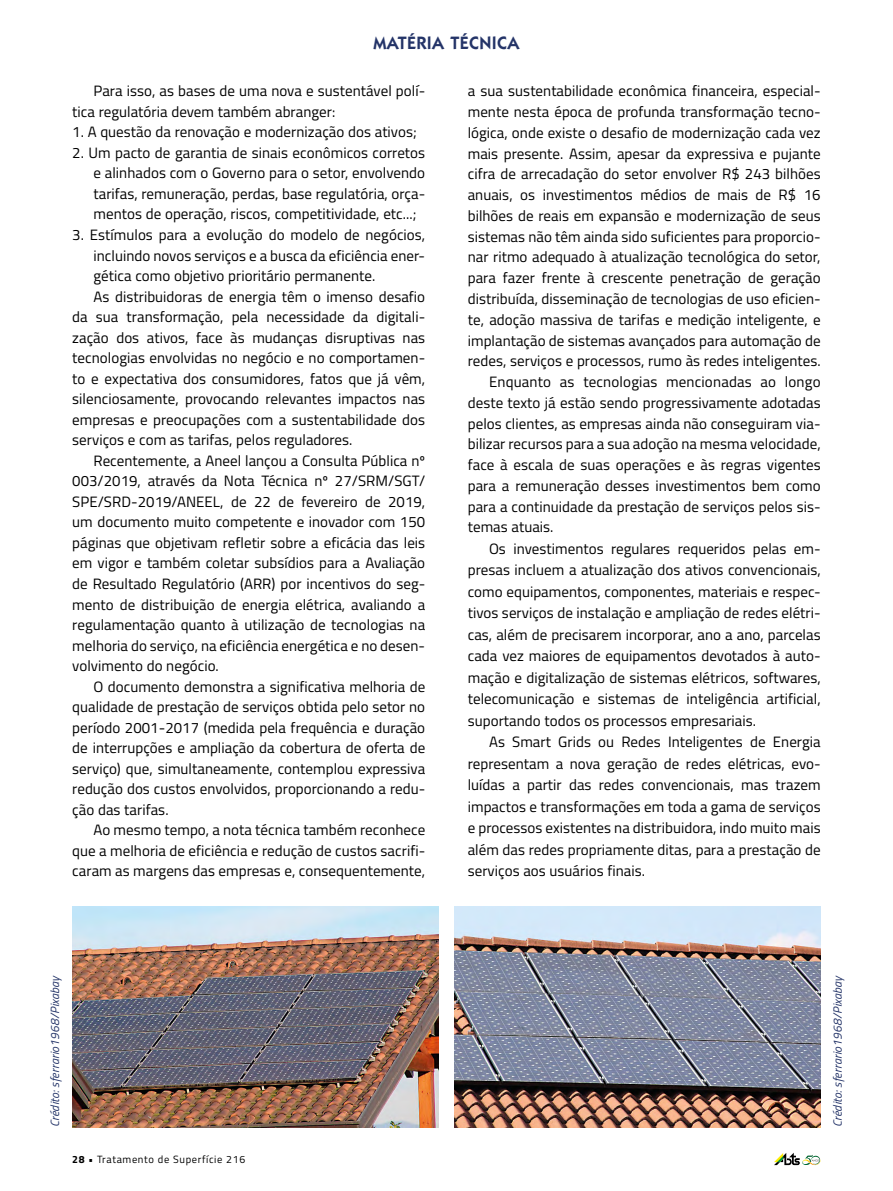
<style>
.page{position:relative;width:893px;height:1191px;background:#fff}
.page>*{position:absolute;margin:0;border:0;box-sizing:border-box;transform-origin:0 0}
.t1{font:600 18px "ITC Kabel Std";letter-spacing:.02em;color:#243468}
.t2{font:15px/20.5px "Titillium";letter-spacing:.005em;color:#000}
.t3{font:italic 12px "Titillium";color:#243468}
.t4{font:10.5px "Titillium";letter-spacing:.06em;color:#000}
.s1{font-weight:700}
</style>
<div class="page">
<svg style="left:774px;top:1152px;width:47px;height:13px"></svg>
<img style="left:72px;top:906px;width:367px;height:221px">
<img style="left:454px;top:906px;width:367px;height:221px">
<p class="t1" style="left:373px;top:32px;width:148px">MATÉRIA TÉCNICA</p>
<p class="t2" style="left:72px;top:80px;width:354px;text-indent:21px">Para isso, as bases de uma nova e sustentável polí&shy;tica regulatória devem também abranger:</p>
<p class="t2" style="left:72px;top:121px;width:346px">1. A questão da renovação e modernização dos ativos;</p>
<p class="t2" style="left:94px;top:142px;width:333px;text-align:justify;text-indent:-21px">2. Um pacto de garantia de sinais econômicos corretos e alinhados com o Governo para o setor, envolvendo tarifas, remuneração, perdas, base regulatória, orça&shy;mentos de operação, riscos, competitividade, etc...;</p>
<p class="t2" style="left:72px;top:224px;width:354px">3. Estímulos para a evolução do modelo de negócios,</p>
<p class="t2" style="left:94px;top:244px;width:333px">incluindo novos serviços e a busca da eficiência ener-</p>
<p class="t2" style="left:94px;top:265px;width:283px">gética como objetivo prioritário permanente.</p>
<p class="t2" style="left:94px;top:285px;width:333px">As distribuidoras de energia têm o imenso desafio</p>
<p class="t2" style="left:72px;top:306px;width:354px">da sua transformação, pela necessidade da digitali-</p>
<p class="t2" style="left:72px;top:326px;width:354px">zação dos ativos, face às mudanças disruptivas nas</p>
<p class="t2" style="left:72px;top:347px;width:354px">tecnologias envolvidas no negócio e no comportamen-</p>
<p class="t2" style="left:72px;top:367px;width:354px">to e expectativa dos consumidores, fatos que já vêm,</p>
<p class="t2" style="left:72px;top:388px;width:354px">silenciosamente, provocando relevantes impactos nas</p>
<p class="t2" style="left:72px;top:408px;width:354px">empresas e preocupações com a sustentabilidade dos</p>
<p class="t2" style="left:72px;top:429px;width:282px">serviços e com as tarifas, pelos reguladores.</p>
<p class="t2" style="left:94px;top:449px;width:333px">Recentemente, a Aneel lançou a Consulta Pública nº</p>
<p class="t2" style="left:72px;top:470px;width:354px">003/2019, através da Nota Técnica nº 27/SRM/SGT/</p>
<p class="t2" style="left:72px;top:490px;width:354px">SPE/SRD-2019/ANEEL, de 22 de fevereiro de 2019,</p>
<p class="t2" style="left:72px;top:511px;width:354px">um documento muito competente e inovador com 150</p>
<p class="t2" style="left:72px;top:531px;width:354px">páginas que objetivam refletir sobre a eficácia das leis</p>
<p class="t2" style="left:72px;top:552px;width:354px">em vigor e também coletar subsídios para a Avaliação</p>
<p class="t2" style="left:72px;top:573px;width:354px">de Resultado Regulatório (ARR) por incentivos do seg-</p>
<p class="t2" style="left:72px;top:593px;width:354px">mento de distribuição de energia elétrica, avaliando a</p>
<p class="t2" style="left:72px;top:614px;width:354px">regulamentação quanto à utilização de tecnologias na</p>
<p class="t2" style="left:72px;top:634px;width:354px">melhoria do serviço, na eficiência energética e no desen-</p>
<p class="t2" style="left:72px;top:655px;width:148px">volvimento do negócio.</p>
<p class="t2" style="left:94px;top:675px;width:333px">O documento demonstra a significativa melhoria de</p>
<p class="t2" style="left:72px;top:696px;width:354px">qualidade de prestação de serviços obtida pelo setor no</p>
<p class="t2" style="left:72px;top:716px;width:354px">período 2001-2017 (medida pela frequência e duração</p>
<p class="t2" style="left:72px;top:737px;width:354px">de interrupções e ampliação da cobertura de oferta de</p>
<p class="t2" style="left:72px;top:757px;width:354px">serviço) que, simultaneamente, contemplou expressiva</p>
<p class="t2" style="left:72px;top:778px;width:354px">redução dos custos envolvidos, proporcionando a redu-</p>
<p class="t2" style="left:72px;top:798px;width:98px">ção das tarifas.</p>
<p class="t2" style="left:94px;top:819px;width:333px">Ao mesmo tempo, a nota técnica também reconhece</p>
<p class="t2" style="left:72px;top:839px;width:354px">que a melhoria de eficiência e redução de custos sacrifi-</p>
<p class="t2" style="left:72px;top:860px;width:354px">caram as margens das empresas e, consequentemente,</p>
<p class="t2" style="left:468px;top:80px;width:354px">a sua sustentabilidade econômica financeira, especial-</p>
<p class="t2" style="left:468px;top:101px;width:354px">mente nesta época de profunda transformação tecno-</p>
<p class="t2" style="left:468px;top:122px;width:354px">lógica, onde existe o desafio de modernização cada vez</p>
<p class="t2" style="left:468px;top:142px;width:354px">mais presente. Assim, apesar da expressiva e pujante</p>
<p class="t2" style="left:468px;top:163px;width:354px">cifra de arrecadação do setor envolver R$ 243 bilhões</p>
<p class="t2" style="left:468px;top:184px;width:354px">anuais, os investimentos médios de mais de R$ 16</p>
<p class="t2" style="left:468px;top:205px;width:354px">bilhões de reais em expansão e modernização de seus</p>
<p class="t2" style="left:468px;top:225px;width:354px">sistemas não têm ainda sido suficientes para proporcio-</p>
<p class="t2" style="left:468px;top:246px;width:354px">nar ritmo adequado à atualização tecnológica do setor,</p>
<p class="t2" style="left:468px;top:267px;width:354px">para fazer frente à crescente penetração de geração</p>
<p class="t2" style="left:468px;top:288px;width:354px">distribuída, disseminação de tecnologias de uso eficien-</p>
<p class="t2" style="left:468px;top:308px;width:354px">te, adoção massiva de tarifas e medição inteligente, e</p>
<p class="t2" style="left:468px;top:329px;width:354px">implantação de sistemas avançados para automação de</p>
<p class="t2" style="left:468px;top:350px;width:354px">redes, serviços e processos, rumo às redes inteligentes.</p>
<p class="t2" style="left:489px;top:371px;width:333px">Enquanto as tecnologias mencionadas ao longo</p>
<p class="t2" style="left:468px;top:391px;width:354px">deste texto já estão sendo progressivamente adotadas</p>
<p class="t2" style="left:468px;top:412px;width:354px">pelos clientes, as empresas ainda não conseguiram via-</p>
<p class="t2" style="left:468px;top:433px;width:354px">bilizar recursos para a sua adoção na mesma velocidade,</p>
<p class="t2" style="left:468px;top:454px;width:354px">face à escala de suas operações e às regras vigentes</p>
<p class="t2" style="left:468px;top:474px;width:354px">para a remuneração desses investimentos bem como</p>
<p class="t2" style="left:468px;top:495px;width:354px">para a continuidade da prestação de serviços pelos sis-</p>
<p class="t2" style="left:468px;top:516px;width:87px">temas atuais.</p>
<p class="t2" style="left:489px;top:537px;width:333px">Os investimentos regulares requeridos pelas em-</p>
<p class="t2" style="left:468px;top:559px;width:354px">presas incluem a atualização dos ativos convencionais,</p>
<p class="t2" style="left:468px;top:580px;width:354px">como equipamentos, componentes, materiais e respec-</p>
<p class="t2" style="left:468px;top:602px;width:354px">tivos serviços de instalação e ampliação de redes elétri-</p>
<p class="t2" style="left:468px;top:623px;width:354px">cas, além de precisarem incorporar, ano a ano, parcelas</p>
<p class="t2" style="left:468px;top:645px;width:354px">cada vez maiores de equipamentos devotados à auto-</p>
<p class="t2" style="left:468px;top:666px;width:354px">mação e digitalização de sistemas elétricos, softwares,</p>
<p class="t2" style="left:468px;top:688px;width:354px">telecomunicação e sistemas de inteligência artificial,</p>
<p class="t2" style="left:468px;top:709px;width:290px">suportando todos os processos empresariais.</p>
<p class="t2" style="left:489px;top:731px;width:333px">As Smart Grids ou Redes Inteligentes de Energia</p>
<p class="t2" style="left:468px;top:752px;width:354px">representam a nova geração de redes elétricas, evo-</p>
<p class="t2" style="left:468px;top:774px;width:354px">luídas a partir das redes convencionais, mas trazem</p>
<p class="t2" style="left:468px;top:795px;width:354px">impactos e transformações em toda a gama de serviços</p>
<p class="t2" style="left:468px;top:817px;width:354px">e processos existentes na distribuidora, indo muito mais</p>
<p class="t2" style="left:468px;top:838px;width:354px">além das redes propriamente ditas, para a prestação de</p>
<p class="t2" style="left:468px;top:860px;width:179px">serviços aos usuários finais.</p>
<p class="t3" style="left:46px;top:1127px;width:154px;rotate:-90deg">Crédito: sferrario1968/Pixabay</p>
<p class="t3" style="left:829px;top:1127px;width:154px;rotate:-90deg">Crédito: sferrario1968/Pixabay</p>
<p class="t4" style="left:72px;top:1151px;width:174px"><span class="s1">28 •</span> Tratamento de Superfície 216</p>
</div>
